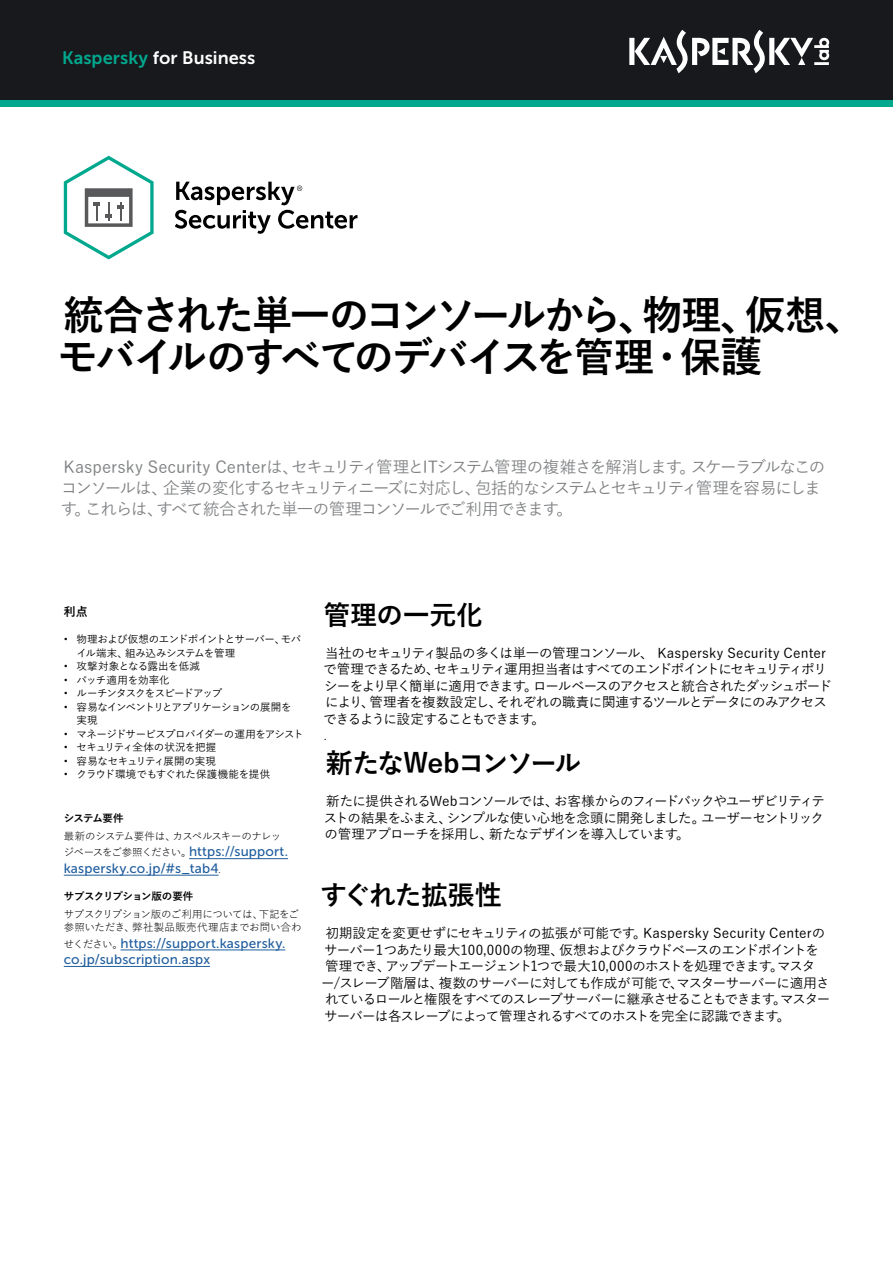
<style>
.page{position:relative;width:893px;height:1263px;background:#fff}
.page>*{position:absolute;margin:0;border:0;box-sizing:border-box;transform-origin:0 0}
.t1{font:700 40.5px/42px "Yu Gothic";letter-spacing:-.07em;color:#000}
.t2{font:700 27px "Yu Gothic";letter-spacing:-.035em;color:#000}
.t3{font:700 27px "Yu Gothic";letter-spacing:-.075em;color:#000}
.t4{font:18px "Museo Sans Cyrl 700";color:#fff}
.t5{font:500 16.5px/21px "Yu Gothic";letter-spacing:-.07em;color:#808284}
.t6{font:500 13.5px/16.5px "Yu Gothic";letter-spacing:-.055em;color:#000}
.t7{font:13.5px/16.5px "Museo Sans Cyrl 500";letter-spacing:.01em;color:#205d9e}
.t8{font:13.5px "Museo Sans Cyrl 300";color:#000}
.t9{font:700 12px "Yu Gothic";color:#000}
.t10{font:500 10.5px/13.5px "Yu Gothic";letter-spacing:-.05em;color:#000}
.t11{font:10.5px/13.5px "Yu Gothic";letter-spacing:-.03em;color:#000}
.t12{font:500 10.5px "Yu Gothic";letter-spacing:-.015em;color:#000}
.t13{font:700 10.5px "Yu Gothic";letter-spacing:-.045em;color:#000}
.t14{font:500 10.5px "Yu Gothic";letter-spacing:-.085em;color:#000}
.t15{font:500 10.5px "Yu Gothic";letter-spacing:.005em;color:#000}
.t16{font:500 10.5px "Yu Gothic";letter-spacing:-.005em;color:#000}
.s1{color:#00a88e}
.s2{font-size:42px}
.s3{font-family:"Yu Gothic";font-size:10.5px;color:#000}
.s4{font-family:"Yu Gothic";font-weight:300;font-size:10.5px;color:#000}
</style>
<div class="page">
<div style="left:0;top:0;width:893px;height:100px;background:#17191d"></div>
<div style="left:0;top:100px;width:893px;height:6px;background:#00a88e"></div>
<svg style="left:629px;top:30px;width:200px;height:43px"></svg>
<svg style="left:175px;top:182px;width:182px;height:52px"></svg>
<svg style="left:64px;top:156px;width:90px;height:103px"></svg>
<hr style="left:189px;top:858px;width:99px;height:1px;background:#205d9e">
<hr style="left:64px;top:875px;width:154px;height:1px;background:#205d9e">
<hr style="left:121px;top:949px;width:164px;height:1px;background:#205d9e">
<hr style="left:64px;top:966px;width:146px;height:1px;background:#205d9e">
<h3 class="t4" style="left:62px;top:48px;width:195px"><span class="s1">Kaspersky</span> for Business</h3>
<h1 class="t1" style="left:58px;top:295px;width:809px">統合された単一のコンソールから、物理、仮想、モバイルのすべてのデバイスを管理・保<span class="s2">護</span></h1>
<p class="t5" style="left:61px;top:454px;width:766px">Kaspersky Security Centerは、セキュリティ管理とITシステム管理の複雑さを解消します。スケーラブルなこのコンソールは、企業の変化するセキュリティニーズに対応し、包括的なシステムとセキュリティ管理を容易にします。これらは、すべて統合された単一の管理コンソールでご利用できます。</p>
<p class="t9" style="left:64px;top:605px;width:25px">利点</p>
<p class="t10" style="left:77px;top:631px;width:226px;text-indent:-13px">• 物理および仮想のエンドポイントとサーバー、モバイル端末、組み込みシステムを管理</p>
<p class="t15" style="left:64px;top:657px;width:138px">• 攻撃対象となる露出を低減</p>
<p class="t16" style="left:64px;top:670px;width:107px">• パッチ適用を効率化</p>
<p class="t14" style="left:64px;top:684px;width:160px">• ルーチンタスクをスピードアップ</p>
<p class="t10" style="left:77px;top:699px;width:216px;text-indent:-13px">• 容易なインベントリとアプリケーションの展開を実現</p>
<p class="t10" style="left:64px;top:726px;width:241px">• マネージドサービスプロバイダーの運用をアシスト</p>
<p class="t10" style="left:64px;top:739px;width:154px">• セキュリティ全体の状況を把握</p>
<p class="t10" style="left:64px;top:753px;width:154px">• 容易なセキュリティ展開の実現</p>
<p class="t12" style="left:64px;top:765px;width:208px">• クラウド環境でもすぐれた保護機能を提供</p>
<p class="t13" style="left:64px;top:812px;width:61px">システム要件</p>
<p class="t11" style="left:64px;top:828px;width:219px">最新のシステム要件は、カスペルスキーのナレッ</p>
<p class="t7" style="left:64px;top:843px;width:226px"><span class="s3">ジベースをご参照ください。</span>https://support. kaspersky.co.jp/#s_tab4<span class="s4">.</span></p>
<p class="t13" style="left:64px;top:890px;width:131px">サブスクリプション版の要件</p>
<p class="t11" style="left:64px;top:906px;width:239px">サブスクリプション版のご利用については、下記をご参照いただき、弊社製品販売代理店までお問い合わ</p>
<p class="t7" style="left:64px;top:935px;width:223px"><span class="s3">せください。</span>https://support.kaspersky. co.jp/subscription.aspx</p>
<h2 class="t2" style="left:323px;top:600px;width:161px">管理の一元化</h2>
<p class="t6" style="left:323px;top:643px;width:510px">当社のセキュリティ製品の多くは単一の管理コンソール、 Kaspersky Security Centerで管理できるため、セキュリティ運用担当者はすべてのエンドポイントにセキュリティポリシーをより早く簡単に適用できます。ロールベースのアクセスと統合されたダッシュボードにより、管理者を複数設定し、それぞれの職責に関連するツールとデータにのみアクセスできるように設定することもできます。</p>
<p class="t8" style="left:324px;top:728px;width:5px">.</p>
<h2 class="t3" style="left:326px;top:748px;width:257px">新たなWebコンソール</h2>
<p class="t6" style="left:324px;top:791px;width:503px;text-align:justify">新たに提供されるWebコンソールでは、お客様からのフィードバックやユーザビリティテストの結果をふまえ、シンプルな使い心地を念頭に開発しました。ユーザーセントリックの管理アプローチを採用し、新たなデザインを導入しています。</p>
<h2 class="t2" style="left:320px;top:880px;width:183px">すぐれた拡張性</h2>
<p class="t6" style="left:321px;top:923px;width:510px;text-indent:5px">初期設定を変更せずにセキュリティの拡張が可能です。Kaspersky Security Centerのサーバー１つあたり最大100,000の物理、仮想およびクラウドベースのエンドポイントを管理でき、アップデートエージェント1つで最大10,000のホストを処理できます。マスター/スレーブ階層は、複数のサーバーに対しても作成が可能で、マスターサーバーに適用されているロールと権限をすべてのスレーブサーバーに継承させることもできます。マスターサーバーは各スレーブによって管理されるすべてのホストを完全に認識できます。</p>
</div>
